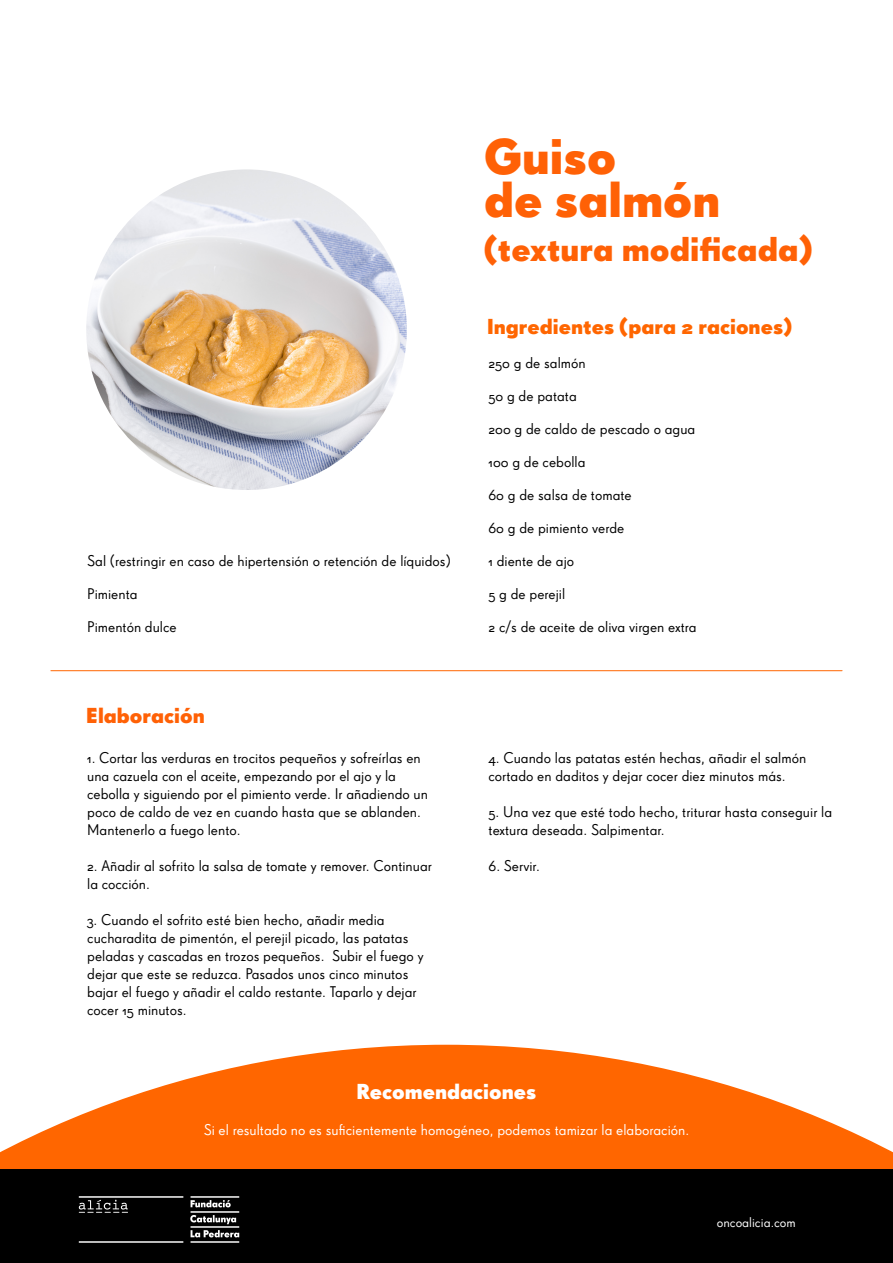
<style>
.page{position:relative;width:893px;height:1263px;background:#fff}
.page>*{position:absolute;margin:0;border:0;box-sizing:border-box;transform-origin:0 0}
.t1{font:48.45px/43.5px "Super Grotesk OT Bld";color:#ff6106}
.t2{font:33px "Super Grotesk OT Bld";color:#ff6106}
.t3{font:21px "Super Grotesk OT Bld";color:#f60}
.t4{font:21px "Super Grotesk OT Bld";color:#fff}
.t5{font:21px "Super Grotesk OT Bld";color:#ff6106}
.t6{font:15px/18px "Super Grotesk OT";color:#000}
.t7{font:15px "Super Grotesk OT";color:#fff}
.t8{font:13.5px "Super Grotesk OT";color:#fff}
</style>
<div class="page">
<img style="left:86px;top:169px;width:321px;height:321px;border-radius:160px">
<svg style="left:0;top:1045px;width:893px;height:124px;fill:#f60"></svg>
<hr style="left:51px;top:670px;width:791px;height:1px;background:#f60">
<div style="left:0;top:1170px;width:893px;height:93px;background:#000"></div>
<img style="left:78px;top:1196px;width:162px;height:47px">
<p class="t6" style="left:87px;top:552px;width:365px">Sal (restringir en caso de hipertensión o retención de líquidos)</p>
<p class="t6" style="left:87px;top:585px;width:52px">Pimienta</p>
<p class="t6" style="left:87px;top:618px;width:91px">Pimentón dulce</p>
<h3 class="t5" style="left:86px;top:703px;width:120px">Elaboración</h3>
<p class="t6" style="left:87px;top:749px;width:342px">1. Cortar las verduras en trocitos pequeños y sofreírlas en una cazuela con el aceite, empezando por el ajo y la cebolla y siguiendo por el pimiento verde. Ir añadiendo un poco de caldo de vez en cuando hasta que se ablanden.<br>Mantenerlo a fuego lento.</p>
<p class="t6" style="left:87px;top:857px;width:346px">2. Añadir al sofrito la salsa de tomate y remover. Continuar la cocción.</p>
<p class="t6" style="left:87px;top:911px;width:338px">3. Cuando el sofrito esté bien hecho, añadir media cucharadita de pimentón, el perejil picado, las patatas peladas y cascadas en trozos pequeños. Subir el fuego y dejar que este se reduzca. Pasados unos cinco minutos bajar el fuego y añadir el caldo restante. Taparlo y dejar cocer 15 minutos.</p>
<h1 class="t1" style="left:484px;top:134px;width:238px">Guiso<br>de salmón</h1>
<h2 class="t2" style="left:484px;top:228px;width:330px">(textura modificada)</h2>
<h3 class="t3" style="left:487px;top:314px;width:307px">Ingredientes (para 2 raciones)</h3>
<p class="t6" style="left:488px;top:354px;width:99px">250 g de salmón</p>
<p class="t6" style="left:488px;top:387px;width:90px">50 g de patata</p>
<p class="t6" style="left:488px;top:420px;width:208px">200 g de caldo de pescado o agua</p>
<p class="t6" style="left:488px;top:453px;width:98px">100 g de cebolla</p>
<p class="t6" style="left:488px;top:486px;width:145px">60 g de salsa de tomate</p>
<p class="t6" style="left:488px;top:519px;width:137px">60 g de pimiento verde</p>
<p class="t6" style="left:488px;top:552px;width:87px">1 diente de ajo</p>
<p class="t6" style="left:488px;top:585px;width:78px">5 g de perejil</p>
<p class="t6" style="left:488px;top:618px;width:210px">2 c/s de aceite de oliva virgen extra</p>
<p class="t6" style="left:489px;top:749px;width:319px">4. Cuando las patatas estén hechas, añadir el salmón cortado en daditos y dejar cocer diez minutos más.</p>
<p class="t6" style="left:489px;top:803px;width:345px">5. Una vez que esté todo hecho, triturar hasta conseguir la textura deseada. Salpimentar.</p>
<p class="t6" style="left:489px;top:857px;width:53px">6. Servir.</p>
<h3 class="t4" style="left:357px;top:1078px;width:181px">Recomendaciones</h3>
<p class="t7" style="left:204px;top:1121px;width:487px">Si el resultado no es suficientemente homogéneo, podemos tamizar la elaboración.</p>
<p class="t8" style="left:717px;top:1215px;width:80px">oncoalicia.com</p>
</div>
